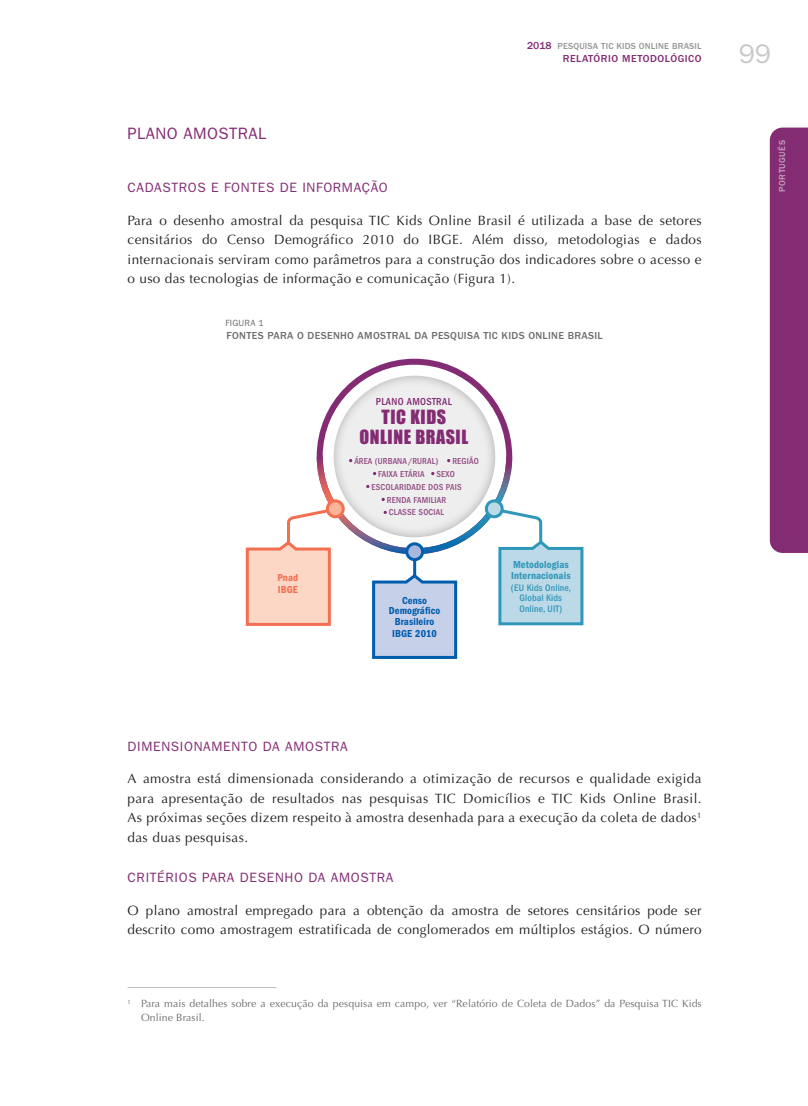
<style>
.page{position:relative;width:808px;height:1106px;background:#fff}
.page>*{position:absolute;margin:0;border:0;box-sizing:border-box;transform-origin:0 0}
.t1{font:27px "ITC Franklin Gothic Std";color:#c7c8ca}
.t2{font:18px/19.5px "Impact";letter-spacing:.03em;color:#832b73;text-align:center}
.T1{font:16.5px "ITC Franklin Gothic Std";letter-spacing:.025em;color:#832b73}
.TEXTO{font:13.5px/19.5px "Optima LT Std";letter-spacing:.02em;color:#231f20;text-align:justify}
.T2{font:13.5px "ITC Franklin Gothic Std";letter-spacing:.05em;color:#832b73}
.T2_-_5mm_before__dep{font:13.5px "ITC Franklin Gothic Std";letter-spacing:.05em;color:#832b73}
.Nota_de_Rodapé{font:10.5px/13.5px "Optima LT Std";letter-spacing:.01em;color:#6c6d70}
.figura_TITULO{font:500 10.5px "ITC Franklin Gothic Std";letter-spacing:.03em;color:#6c6d70}
.grafico_Legenda{font:10.5px/10.5px "ITC Franklin Gothic Std Dm Cd";letter-spacing:.01em;color:#015dad;text-align:center}
.grafico_Legenda-2{font:10.5px/10.5px "ITC Franklin Gothic Std Dm Cd";letter-spacing:.01em;color:#2f97b9}
.t3{font:500 10.5px "ITC Franklin Gothic Std";letter-spacing:.05em;color:#832b73}
.t4{font:500 condensed 10.5px "ITC Franklin Gothic Std";letter-spacing:.03em;color:#832b73}
.grafico_Legenda-3{font:10.5px "ITC Franklin Gothic Std Dm Cd";letter-spacing:.01em;color:#f36f51}
.grafico_Legenda-4{font:500 condensed 9.75px/10.5px "ITC Franklin Gothic Std";letter-spacing:.01em;color:#2f97b9;text-align:center}
.t5{font:500 condensed 9px "ITC Franklin Gothic Std";letter-spacing:.02em;color:#914980}
.t6{font:500 9px "ITC Franklin Gothic Std";letter-spacing:.02em;color:#939598}
.t7{font:500 9px "ITC Franklin Gothic Std";letter-spacing:.05em;color:#c6a7be}
.figura_numero{font:9px "ITC Franklin Gothic Std";letter-spacing:.025em;color:#6c6d70}
.s1{font-size:10.5px;color:#832b73}
</style>
<div class="page">
<div style="left:770px;top:128px;width:38px;height:425px;background:#832b73"></div>
<svg style="left:317px;top:359px;width:195px;height:195px"></svg>
<div style="left:331px;top:373px;width:165px;height:165px;background:#231f20;opacity:.36"></div>
<svg style="left:245px;top:450px;width:339px;height:209px"></svg>
<hr style="left:128px;top:987px;width:148px;height:1px;background:#bcbdc0">
<p class="t6" style="left:527px;top:41px;width:176px"><span class="s1">2018</span> PESQUISA TIC KIDS ONLINE BRASIL</p>
<p class="t3" style="left:563px;top:53px;width:140px">RELATÓRIO METODOLÓGICO</p>
<h1 class="t1" style="left:739px;top:38px;width:34px">99</h1>
<p class="T1" style="left:128px;top:124px;width:140px">PLANO AMOSTRAL</p>
<p class="T2_-_5mm_before__dep" style="left:128px;top:180px;width:262px">CADASTROS E FONTES DE INFORMAÇÃO</p>
<p class="TEXTO" style="left:128px;top:211px;width:576px">Para o desenho amostral da pesquisa TIC Kids Online Brasil é utilizada a base de setores censitários do Censo Demográfico 2010 do IBGE. Além disso, metodologias e dados internacionais serviram como parâmetros para a construção dos indicadores sobre o acesso e o uso das tecnologias de informação e comunicação (Figura 1).</p>
<p class="figura_numero" style="left:225px;top:317px;width:40px">FIGURA 1</p>
<p class="figura_TITULO" style="left:226px;top:330px;width:378px">FONTES PARA O DESENHO AMOSTRAL DA PESQUISA TIC KIDS ONLINE BRASIL</p>
<p class="grafico_Legenda-3" style="left:277px;top:571px;width:22px">Pnad</p>
<p class="grafico_Legenda-3" style="left:278px;top:584px;width:22px">IBGE</p>
<p class="t4" style="left:376px;top:395px;width:78px">PLANO AMOSTRAL</p>
<h2 class="t2" style="left:360px;top:407px;width:110px">TIC KIDS<br>ONLINE BRASIL</h2>
<p class="t5" style="left:354px;top:455px;width:86px">ÁREA (URBANA /RURAL)</p>
<p class="t5" style="left:452px;top:455px;width:28px">REGIÃO</p>
<p class="t5" style="left:378px;top:468px;width:48px">FAIXA ETÁRIA</p>
<p class="t5" style="left:436px;top:468px;width:20px">SEXO</p>
<p class="t5" style="left:371px;top:481px;width:92px">ESCOLARIDADE DOS PAIS</p>
<p class="t5" style="left:387px;top:494px;width:61px">RENDA FAMILIAR</p>
<p class="t5" style="left:389px;top:507px;width:57px">CLASSE SOCIAL</p>
<p class="grafico_Legenda" style="left:389px;top:595px;width:53px">Censo<br>Demográfico<br>Brasileiro</p>
<p class="grafico_Legenda" style="left:392px;top:628px;width:46px">IBGE 2010</p>
<p class="grafico_Legenda-2" style="left:511px;top:559px;width:61px">Metodologias<br>Internacionais</p>
<p class="grafico_Legenda-4" style="left:511px;top:582px;width:62px">(EU Kids Online,<br>Global Kids<br>Online, UIT)</p>
<p class="T2" style="left:128px;top:738px;width:222px">DIMENSIONAMENTO DA AMOSTRA</p>
<p class="TEXTO" style="left:128px;top:769px;width:576px">A amostra está dimensionada considerando a otimização de recursos e qualidade exigida para apresentação de resultados nas pesquisas TIC Domicílios e TIC Kids Online Brasil.<br>As próximas seções dizem respeito à amostra desenhada para a execução da coleta de dados<sup>1 </sup>das duas pesquisas.</p>
<p class="T2" style="left:128px;top:870px;width:267px">CRITÉRIOS PARA DESENHO DA AMOSTRA</p>
<p class="TEXTO" style="left:128px;top:900px;width:576px">O plano amostral empregado para a obtenção da amostra de setores censitários pode ser descrito como amostragem estratificada de conglomerados em múltiplos estágios. O número</p>
<p class="Nota_de_Rodapé" style="left:141px;top:997px;width:562px;text-indent:-14px"><sup>1</sup> Para mais detalhes sobre a execução da pesquisa em campo, ver “Relatório de Coleta de Dados” da Pesquisa TIC Kids<br>Online Brasil.</p>
<p class="t7" style="left:777px;top:192px;width:53px;rotate:-90deg">PORTUGUÊS</p>
</div>
